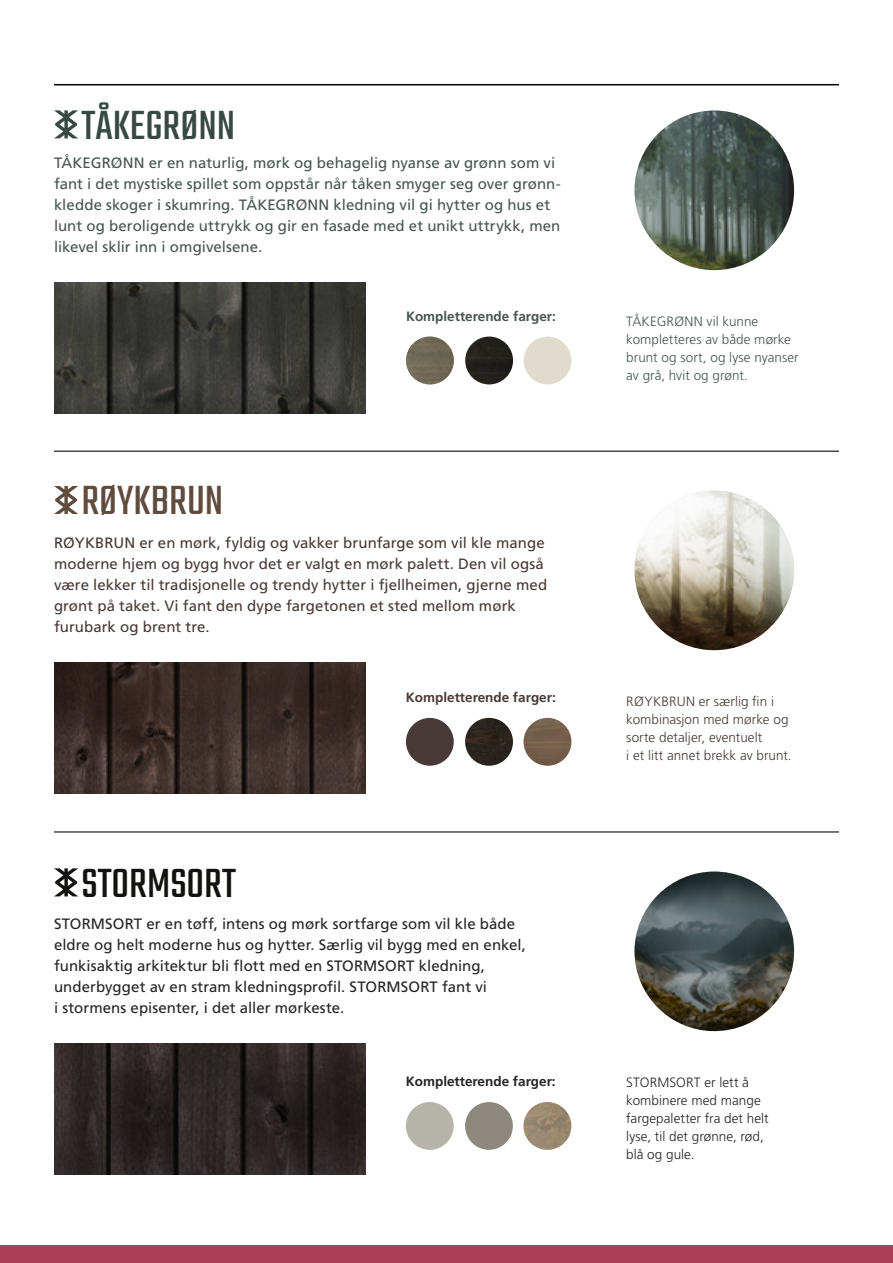
<style>
.page{position:relative;width:893px;height:1263px;background:#fff}
.page>*{position:absolute;margin:0;border:0;box-sizing:border-box;transform-origin:0 0}
.t1{font:45px "Teko";color:#384944}
.t2{font:45px "Teko";color:#131210}
.t3{font:45px "Teko";color:#604c3f}
.t4{font:15px/21px "Frutiger LT Std";letter-spacing:.005em;color:#47544f}
.t5{font:15px/21px "Frutiger LT Std";letter-spacing:.005em;color:#262423}
.t6{font:15px/21px "Frutiger LT Std";letter-spacing:.005em;color:#483935}
.t7{font:300 13.5px/18px "Frutiger LT Std";letter-spacing:.005em;color:#483935}
.t8{font:300 13.5px/18px "Frutiger LT Std";letter-spacing:.005em;color:#262423}
.t9{font:300 13.5px/18px "Frutiger LT Std";letter-spacing:.005em;color:#47544f}
.t10{font:700 13.5px "Frutiger LT Std";color:#47544f}
.t11{font:700 13.5px "Frutiger LT Std";color:#483935}
.t12{font:700 13.5px "Frutiger LT Std";color:#262423}
</style>
<div class="page">
<hr style="left:54px;top:84px;width:785px;height:1px;background:#000">
<hr style="left:54px;top:451px;width:785px;height:1px;background:#000">
<hr style="left:54px;top:831px;width:785px;height:1px;background:#000">
<svg style="left:54px;top:110px;width:24px;height:28px"></svg>
<img style="left:54px;top:282px;width:312px;height:131px">
<img style="left:406px;top:337px;width:48px;height:47px;border-radius:24px">
<div style="left:524px;top:337px;width:47px;height:47px;background:#e0dccd;border-radius:50%"></div>
<img style="left:465px;top:337px;width:48px;height:47px;border-radius:24px">
<img style="left:634px;top:111px;width:160px;height:159px;border-radius:80px">
<svg style="left:54px;top:486px;width:24px;height:28px"></svg>
<img style="left:54px;top:662px;width:312px;height:131px">
<img style="left:634px;top:491px;width:160px;height:159px;border-radius:80px">
<div style="left:406px;top:718px;width:48px;height:48px;background:#473a38;border-radius:50%"></div>
<img style="left:465px;top:718px;width:48px;height:48px;border-radius:24px">
<img style="left:524px;top:718px;width:47px;height:48px;border-radius:24px">
<svg style="left:54px;top:868px;width:24px;height:28px"></svg>
<img style="left:54px;top:1043px;width:312px;height:131px">
<img style="left:634px;top:871px;width:160px;height:160px;border-radius:80px">
<div style="left:406px;top:1102px;width:48px;height:48px;background:#b6b4a9;border-radius:50%"></div>
<div style="left:465px;top:1102px;width:48px;height:48px;background:#8c887d;border-radius:50%"></div>
<img style="left:523px;top:1102px;width:48px;height:48px;border-radius:24px">
<div style="left:0;top:1245px;width:893px;height:18px;background:#ac4058"></div>
<h1 class="t1" style="left:81px;top:100px;width:155px">TÅKEGRØNN</h1>
<p class="t4" style="left:54px;top:152px;width:508px">TÅKEGRØNN er en naturlig, mørk og behagelig nyanse av grønn som vi fant i det mystiske spillet som oppstår når tåken smyger seg over grønn&shy;kledde skoger i skumring. TÅKEGRØNN kledning vil gi hytter og hus et lunt og beroligende uttrykk og gir en fasade med et unikt uttrykk, men likevel sklir inn i omgivelsene.</p>
<p class="t10" style="left:406px;top:308px;width:151px">Kompletterende farger:</p>
<h1 class="t3" style="left:81px;top:475px;width:143px">RØYKBRUN</h1>
<p class="t6" style="left:54px;top:532px;width:495px">RØYKBRUN er en mørk, fyldig og vakker brunfarge som vil kle mange moderne hjem og bygg hvor det er valgt en mørk palett. Den vil også være lekker til tradisjonelle og trendy hytter i fjellheimen, gjerne med grønt på taket. Vi fant den dype fargetonen et sted mellom mørk furubark og brent tre.</p>
<p class="t11" style="left:406px;top:689px;width:151px">Kompletterende farger:</p>
<h1 class="t2" style="left:81px;top:858px;width:156px">STORMSORT</h1>
<p class="t5" style="left:54px;top:913px;width:473px">STORMSORT er en tøff, intens og mørk sortfarge som vil kle både eldre og helt moderne hus og hytter. Særlig vil bygg med en enkel, funkisaktig arkitektur bli flott med en STORMSORT kledning, underbygget av en stram kledningsprofil. STORMSORT fant vi<br>i stormens episenter, i det aller mørkeste.</p>
<p class="t12" style="left:406px;top:1074px;width:151px">Kompletterende farger:</p>
<p class="t9" style="left:626px;top:313px;width:174px">TÅKEGRØNN vil kunne kompletteres av både mørke brunt og sort, og lyse nyanser av grå, hvit og grønt.</p>
<p class="t7" style="left:626px;top:693px;width:167px">RØYKBRUN er særlig fin i kombinasjon med mørke og sorte detaljer, eventuelt<br>i et litt annet brekk av brunt.</p>
<p class="t8" style="left:626px;top:1074px;width:144px">STORMSORT er lett å kombinere med mange fargepaletter fra det helt lyse, til det grønne, rød, blå og gule.</p>
</div>
